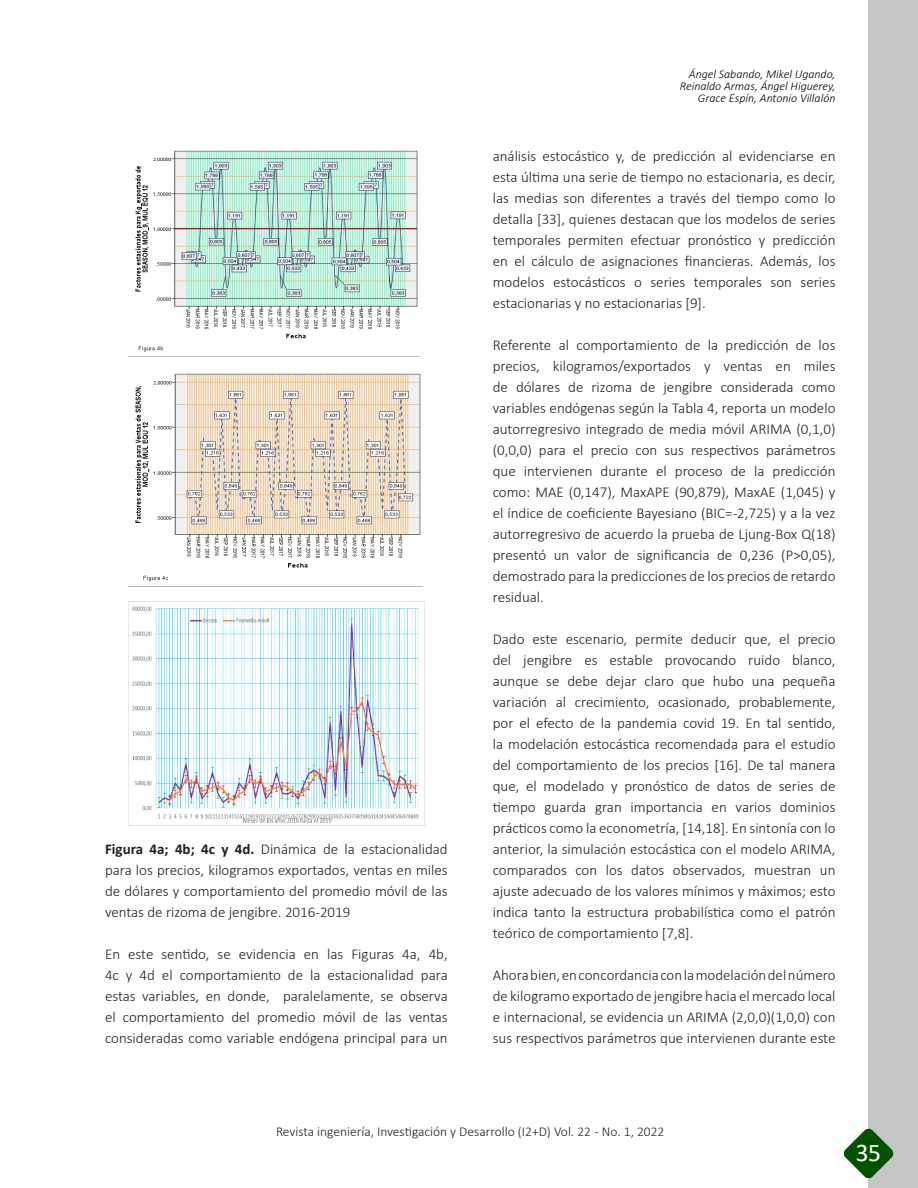
<style>
.page{position:relative;width:918px;height:1188px;background:#fff}
.page>*{position:absolute;margin:0;border:0;box-sizing:border-box;transform-origin:0 0}
.t1{font:25.5px "Calibri";color:#fff}
.Texto_del_contenido{font:300 15px/21px "Calibri";color:#231f20;text-align:justify}
.t2{font:300 13.5px "Calibri";color:#231f20}
.Encabezados{font:italic 300 12px "Calibri";color:#000}
.s1{font-weight:700}
</style>
<div class="page">
<div style="left:869px;top:0;width:49px;height:1188px;background:#c4c5c5"></div>
<svg style="left:843px;top:1128px;width:51px;height:51px"></svg>
<img style="left:129px;top:150px;width:291px;height:207px">
<img style="left:129px;top:373px;width:293px;height:214px">
<img style="left:132px;top:606px;width:287px;height:217px">
<p class="Texto_del_contenido" style="left:105px;top:839px;width:344px"><span class="s1">Figura 4a; 4b; 4c y 4d.</span> Dinámica de la estacionalidad para los precios, kilogramos exportados, ventas en miles de dólares y comportamiento del promedio móvil de las ventas de rizoma de jengibre. 2016-2019</p>
<p class="Texto_del_contenido" style="left:105px;top:944px;width:344px">En este sentido, se evidencia en las Figuras 4a, 4b, 4c y 4d el comportamiento de la estacionalidad para estas variables, en donde, paralelamente, se observa el comportamiento del promedio móvil de las ventas consideradas como variable endógena principal para un</p>
<p class="Encabezados" style="left:689px;top:67px;width:148px">Ángel Sabando, Mikel Ugando,</p>
<p class="Encabezados" style="left:680px;top:79px;width:157px">Reinaldo Armas, Ángel Higuerey,</p>
<p class="Encabezados" style="left:698px;top:91px;width:139px">Grace Espín, Antonio Villalón</p>
<p class="Texto_del_contenido" style="left:493px;top:146px;width:344px">análisis estocástico y, de predicción al evidenciarse en esta última una serie de tiempo no estacionaria, es decir, las medias son diferentes a través del tiempo como lo detalla [33], quienes destacan que los modelos de series temporales permiten efectuar pronóstico y predicción en el cálculo de asignaciones financieras. Además, los modelos estocásticos o series temporales son series estacionarias y no estacionarias [9].</p>
<p class="Texto_del_contenido" style="left:493px;top:335px;width:344px">Referente al comportamiento de la predicción de los precios, kilogramos/exportados y ventas en miles de dólares de rizoma de jengibre considerada como variables endógenas según la Tabla 4, reporta un modelo autorregresivo integrado de media móvil ARIMA (0,1,0) (0,0,0) para el precio con sus respectivos parámetros que intervienen durante el proceso de la predicción como: MAE (0,147), MaxAPE (90,879), MaxAE (1,045) y el índice de coeficiente Bayesiano (BIC=-2,725) y a la vez autorregresivo de acuerdo la prueba de Ljung-Box Q(18) presentó un valor de significancia de 0,236 (P&gt;0,05), demostrado para la predicciones de los precios de retardo residual.</p>
<p class="Texto_del_contenido" style="left:493px;top:629px;width:344px">Dado este escenario, permite deducir que, el precio del jengibre es estable provocando ruido blanco, aunque se debe dejar claro que hubo una pequeña variación al crecimiento, ocasionado, probablemente, por el efecto de la pandemia covid 19. En tal sentido, la modelación estocástica recomendada para el estudio del comportamiento de los precios [16]. De tal manera que, el modelado y pronóstico de datos de series de tiempo guarda gran importancia en varios dominios prácticos como la econometría, [14,18]. En sintonía con lo anterior, la simulación estocástica con el modelo ARIMA, comparados con los datos observados, muestran un ajuste adecuado de los valores mínimos y máximos; esto indica tanto la estructura probabilística como el patrón teórico de comportamiento [7,8].</p>
<p class="Texto_del_contenido" style="left:493px;top:965px;width:344px">Ahora bien, en concordancia con la modelación del número de kilogramo exportado de jengibre hacia el mercado local e internacional, se evidencia un ARIMA (2,0,0)(1,0,0) con sus respectivos parámetros que intervienen durante este</p>
<p class="t2" style="left:276px;top:1123px;width:390px">Revista ingeniería, Investigación y Desarrollo (I2+D) Vol. 22 - No. 1, 2022</p>
<h1 class="t1" style="left:856px;top:1135px;width:27px">35</h1>
</div>
